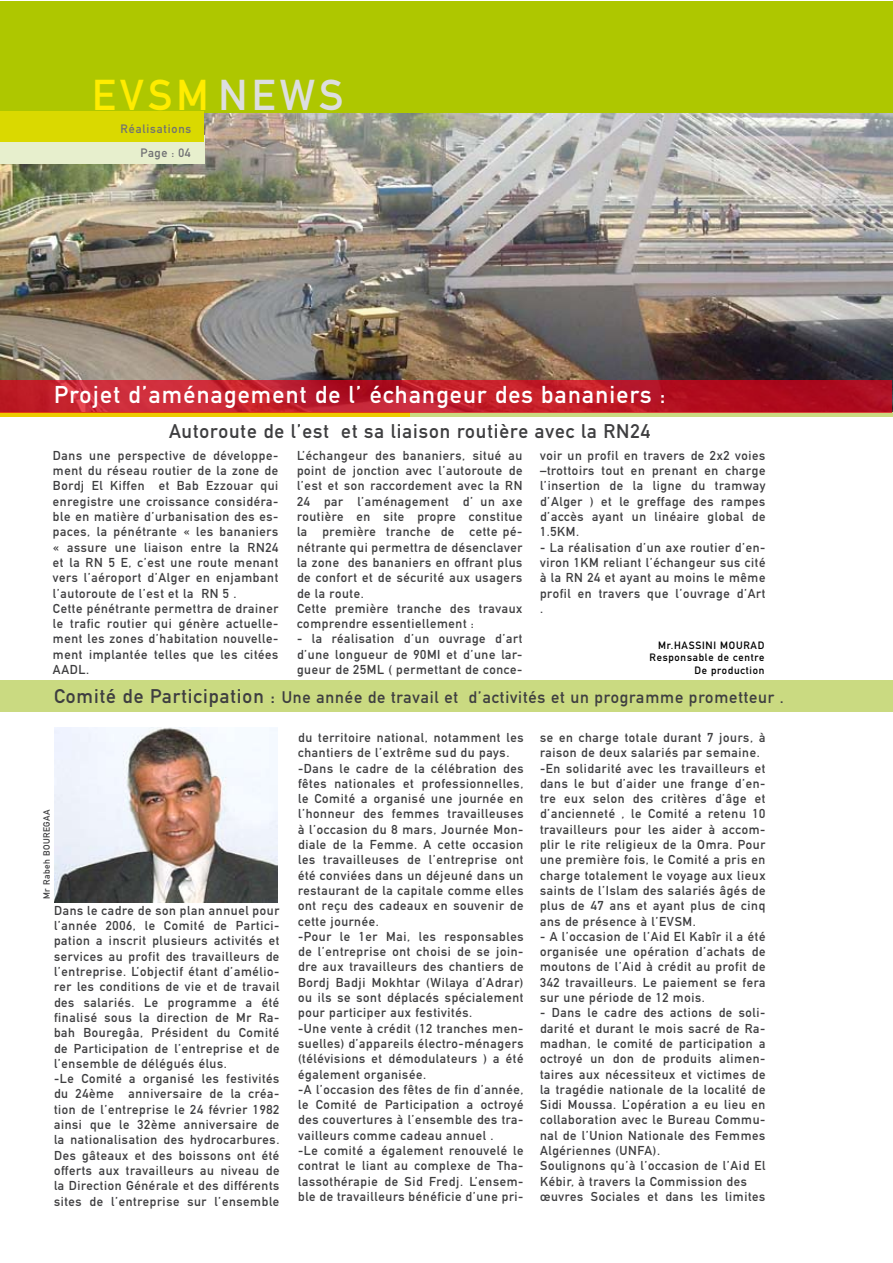
<style>
.page{position:relative;width:893px;height:1263px;background:#fff}
.page>*{position:absolute;margin:0;border:0;box-sizing:border-box;transform-origin:0 0}
.t1{font:42.45px "DIN Mittelschrift Std";letter-spacing:.1em;color:#ffec00}
.t2{font:24px "DIN Mittelschrift Std";letter-spacing:.05em;color:#fff}
.t3{font:19.5px "DIN Mittelschrift Std";letter-spacing:.05em;color:#3e3e40}
.t4{font:16.5px "DIN Mittelschrift Std";letter-spacing:.05em;color:#3e3e40}
.t5{font:12.75px/15.3px "DIN Mittelschrift Std";letter-spacing:.05em;color:#3e3e40}
.t6{font:12px "DIN Mittelschrift Std";letter-spacing:.07em;color:#707173}
.t7{font:10.5px/12.6px "DIN Mittelschrift Std";letter-spacing:.07em;color:#000;text-align:right}
.t8{font:9px "DIN Mittelschrift Std";letter-spacing:.05em;color:#3e3e40}
.s1{color:#dddedf}
.s2{font-size:19.5px}
</style>
<div class="page">
<div style="left:0;top:680px;width:893px;height:31px;background:#cada81"></div>
<img style="left:0;top:1px;width:893px;height:411px">
<div style="left:1px;top:1px;width:892px;height:111px;background:#aec700"></div>
<div style="left:0;top:135px;width:204px;height:29px;background:#e7efcd"></div>
<div style="left:1px;top:112px;width:203px;height:30px;background:#dad900"></div>
<div style="left:388px;top:412px;width:505px;height:5px;background:#cada81"></div>
<div style="left:0;top:412px;width:410px;height:5px;background:#eccc00"></div>
<svg style="left:0;top:380px;width:891px;height:33px;background:#bf1c2a"></svg>
<img style="left:54px;top:727px;width:224px;height:175px">
<h1 class="t1" style="left:92px;top:71px;width:253px">EVSM <span class="s1">NEWS</span></h1>
<p class="t6" style="left:121px;top:122px;width:72px">Réalisations</p>
<p class="t6" style="left:141px;top:145px;width:52px">Page : 04</p>
<h2 class="t2" style="left:54px;top:381px;width:613px">Projet d’aménagement de l’ échangeur des bananiers :</h2>
<h3 class="t3" style="left:169px;top:420px;width:483px">Autoroute de l’est et sa liaison routière avec la RN24</h3>
<p class="t5" style="left:53px;top:448px;width:227px">Dans une perspective de développe&shy;ment du réseau routier de la zone de Bordj El Kiffen et Bab Ezzouar qui enregistre une croissance considéra&shy;ble en matière d’urbanisation des es&shy;paces, la pénétrante « les bananiers « assure une liaison entre la RN24 et la RN 5 E, c’est une route menant vers l’aéroport d’Alger en enjambant l’autoroute de l’est et la RN 5 .<br>Cette pénétrante permettra de drainer le trafic routier qui génère actuelle&shy;ment les zones d’habitation nouvelle&shy;ment implantée telles que les citées AADL.</p>
<p class="t5" style="left:297px;top:448px;width:227px">L’échangeur des bananiers, situé au point de jonction avec l’autoroute de l’est et son raccordement avec la RN<br>24 par l’aménagement d’ un axe routière en site propre constitue la première tranche de cette pé&shy;nétrante qui permettra de désenclaver la zone des bananiers en offrant plus de confort et de sécurité aux usagers de la route.<br>Cette première tranche des travaux comprendre essentiellement :</p>
<p class="t5" style="left:297px;top:631px;width:227px;text-align:justify">- la réalisation d’un ouvrage d’art d’une longueur de 90MI et d’une lar&shy;gueur de 25ML ( permettant de conce-</p>
<p class="t5" style="left:540px;top:448px;width:227px;text-align:justify">voir un profil en travers de 2x2 voies –trottoirs tout en prenant en charge l’insertion de la ligne du tramway d’Alger ) et le greffage des rampes d’accès ayant un linéaire global de 1.5KM.</p>
<p class="t5" style="left:540px;top:540px;width:227px;text-align:justify">- La réalisation d’un axe routier d’en&shy;viron 1KM reliant l’échangeur sus cité à la RN 24 et ayant au moins le même profil en travers que l’ouvrage d’Art .</p>
<p class="t7" style="left:650px;top:639px;width:116px">Mr.HASSINI MOURAD<br>Responsable de centre<br>De production</p>
<p class="t4" style="left:54px;top:688px;width:731px"><span class="s2">Comité de Participation :</span> Une année de travail et d’activités et un programme prometteur .</p>
<p class="t8" style="left:41px;top:899px;width:91px;rotate:-90deg">Mr Rabeh BOUREGAA</p>
<p class="t5" style="left:54px;top:903px;width:227px">Dans le cadre de son plan annuel pour l’année 2006, le Comité de Partici&shy;pation a inscrit plusieurs activités et services au profit des travailleurs de l’entreprise. L’objectif étant d’amélio&shy;rer les conditions de vie et de travail des salariés. Le programme a été finalisé sous la direction de Mr Ra&shy;bah Bouregâa, Président du Comité de Participation de l’entreprise et de l’ensemble de délégués élus.<br>-Le Comité a organisé les festivités du 24ème anniversaire de la créa&shy;tion de l’entreprise le 24 février 1982 ainsi que le 32ème anniversaire de la nationalisation des hydrocarbures.<br>Des gâteaux et des boissons ont été offerts aux travailleurs au niveau de la Direction Générale et des différents sites de l’entreprise sur l’ensemble</p>
<p class="t5" style="left:298px;top:730px;width:227px">du territoire national, notamment les chantiers de l’extrême sud du pays. -Dans le cadre de la célébration des fêtes nationales et professionnelles, le Comité a organisé une journée en l’honneur des femmes travailleuses à l’occasion du 8 mars, Journée Mon&shy;diale de la Femme. A cette occasion les travailleuses de l’entreprise ont été conviées dans un déjeuné dans un restaurant de la capitale comme elles ont reçu des cadeaux en souvenir de cette journée.<br>-Pour le 1er Mai, les responsables de l’entreprise ont choisi de se join&shy;dre aux travailleurs des chantiers de Bordj Badji Mokhtar (Wilaya d’Adrar) ou ils se sont déplacés spécialement pour participer aux festivités.<br>-Une vente à crédit (12 tranches men&shy;suelles) d’appareils électro-ménagers (télévisions et démodulateurs ) a été également organisée.<br>-A l’occasion des fêtes de fin d’année, le Comité de Participation a octroyé des couvertures à l’ensemble des tra&shy;vailleurs comme cadeau annuel .<br>-Le comité a également renouvelé le contrat le liant au complexe de Tha&shy;lassothérapie de Sid Fredj. L’ensem&shy;ble de travailleurs bénéficie d’une pri-</p>
<p class="t5" style="left:540px;top:730px;width:227px">se en charge totale durant 7 jours, à raison de deux salariés par semaine. -En solidarité avec les travailleurs et dans le but d’aider une frange d’en&shy;tre eux selon des critères d’âge et d’ancienneté , le Comité a retenu 10 travailleurs pour les aider à accom&shy;plir le rite religieux de la Omra. Pour une première fois, le Comité a pris en charge totalement le voyage aux lieux saints de l’Islam des salariés âgés de plus de 47 ans et ayant plus de cinq ans de présence à l’EVSM.</p>
<p class="t5" style="left:540px;top:929px;width:227px;text-align:justify">- A l’occasion de l’Aid El Kabîr il a été organisée une opération d’achats de moutons de l’Aid à crédit au profit de 342 travailleurs. Le paiement se fera sur une période de 12 mois.</p>
<p class="t5" style="left:540px;top:1005px;width:227px">- Dans le cadre des actions de soli&shy;darité et durant le mois sacré de Ra&shy;madhan, le comité de participation a octroyé un don de produits alimen&shy;taires aux nécessiteux et victimes de la tragédie nationale de la localité de Sidi Moussa. L’opération a eu lieu en collaboration avec le Bureau Commu&shy;nal de l’Union Nationale des Femmes Algériennes (UNFA).<br>Soulignons qu’à l’occasion de l’Aid El Kébir, à travers la Commission des œuvres Sociales et dans les limites</p>
</div>
